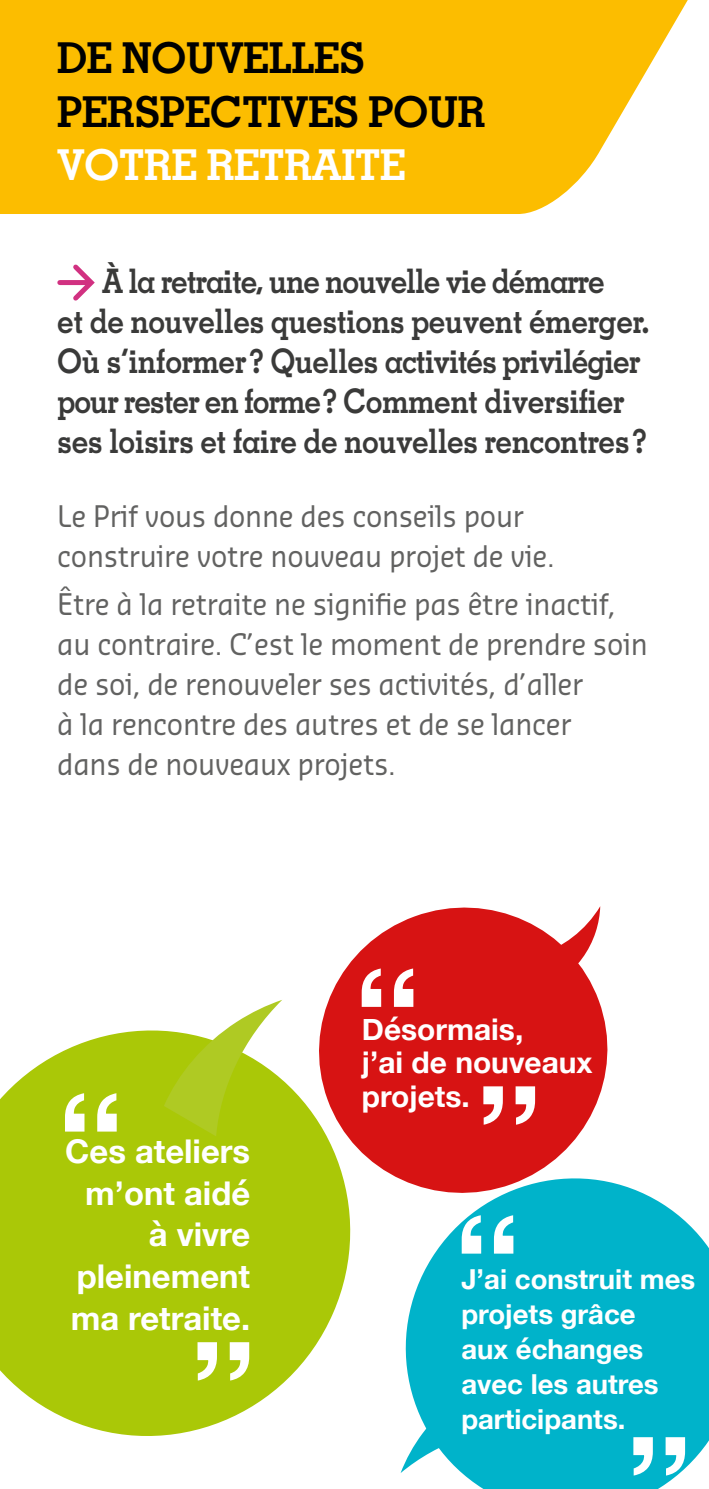
<style>
.page{position:relative;width:709px;height:1489px;background:#fff}
.page>*{position:absolute;margin:0;border:0;box-sizing:border-box;transform-origin:0 0}
.t1{font:700 140px "Helvetica Neue";color:#fff}
.t2{font:700 42.5px/53.2px "Memphis LT Pro";letter-spacing:-.02em;color:#000}
.t3{font:700 42.5px "Memphis LT Pro";letter-spacing:-.02em;color:#fff}
.t4{font:700 33.75px/40px "Memphis LT Pro";letter-spacing:-.02em;color:#3a3a39;scale:.89 1}
.t5{font:700 32.75px/41.8px "Helvetica Neue";color:#fff;text-align:right}
.t6{font:700 29.75px/33.5px "Helvetica Neue";color:#fff}
.t7{font:29px/40px "Sansa Pro";letter-spacing:-.01em;color:#626261;scale:.96 1}
.t8{font:700 27.5px/35px "Helvetica Neue";color:#fff}
</style>
<div class="page">
<svg style="left:0;top:0;width:688px;height:214px;background:#fcc317"></svg>
<svg style="left:69px;top:264px;width:26px;height:37px"></svg>
<div style="left:60px;top:280px;width:27px;height:5px;background:#d13181"></div>
<svg style="left:0;top:1030px;width:351px;height:406px;background:#b5cf28"></svg>
<svg style="left:164px;top:1000px;width:118px;height:136px"></svg>
<svg style="left:400px;top:1186px;width:309px;height:302px;background:#1bbbcf"></svg>
<svg style="left:400px;top:1374px;width:134px;height:98px"></svg>
<svg style="left:301px;top:906px;width:324px;height:305px;fill:#d71313"></svg>
<svg style="left:536px;top:906px;width:64px;height:72px"></svg>
<h2 class="t2" style="left:57px;top:31px;width:431px">DE NOUVELLES<br>PERSPECTIVES POUR</h2>
<h2 class="t3" style="left:57px;top:138px;width:351px">VOTRE RETRAITE</h2>
<p class="t4" style="left:57px;top:261px;width:666px;text-indent:44px">À la retraite, une nouvelle vie démarre<br>et de nouvelles questions peuvent émerger.<br>Où s’informer? Quelles activités privilégier pour rester en forme? Comment diversifier ses loisirs et faire de nouvelles rencontres?</p>
<p class="t7" style="left:57px;top:495px;width:519px">Le Prif vous donne des conseils pour construire votre nouveau projet de vie.</p>
<p class="t7" style="left:57px;top:582px;width:616px">Être à la retraite ne signifie pas être inactif, au contraire. C’est le moment de prendre soin de soi, de renouveler ses activités, d’aller<br>à la rencontre des autres et de se lancer<br>dans de nouveaux projets.</p>
<h1 class="t1" style="left:127px;top:1190px;width:71px;rotate:-180deg">ˮ</h1>
<p class="t5" style="left:65px;top:1131px;width:186px">Ces ateliers m’ont aidé à vivre pleinement ma retraite.</p>
<h1 class="t1" style="left:187px;top:1282px;width:71px">ˮ</h1>
<h1 class="t1" style="left:424px;top:1066px;width:71px;rotate:-180deg">ˮ</h1>
<p class="t6" style="left:362px;top:1013px;width:232px">Désormais,<br>j’ai de nouveaux projets.</p>
<h1 class="t1" style="left:473px;top:1026px;width:71px">ˮ</h1>
<h1 class="t1" style="left:524px;top:1312px;width:71px;rotate:-180deg">ˮ</h1>
<p class="t8" style="left:461px;top:1262px;width:235px">J’ai construit mes projets grâce<br>aux échanges avec les autres participants.</p>
<h1 class="t1" style="left:623px;top:1377px;width:71px">ˮ</h1>
</div>
